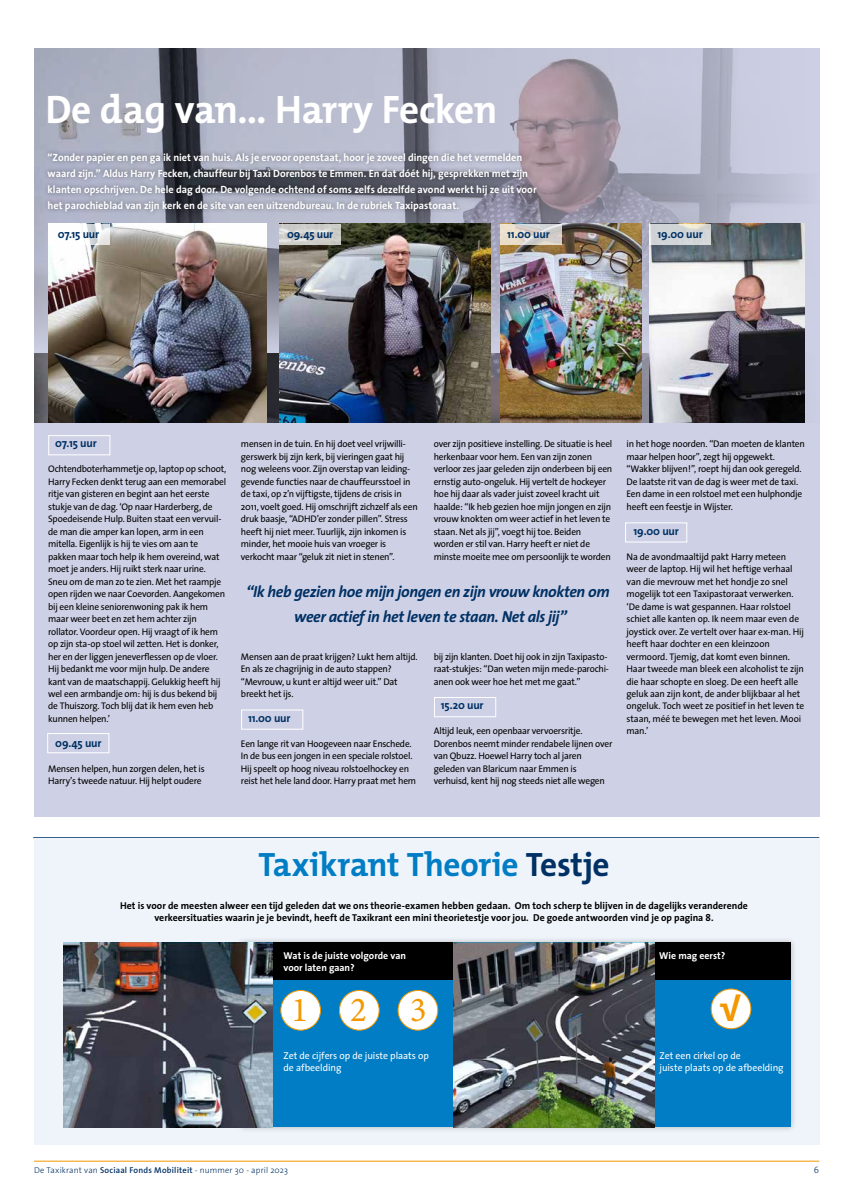
<style>
.page{position:relative;width:842px;height:1191px;background:#fff}
.page>*{position:absolute;margin:0;border:0;box-sizing:border-box;transform-origin:0 0}
.t1{font:700 40px "The Mix";letter-spacing:-.01em;color:#fff}
.t2{font:35px "Minion Variable Concept";color:#f39800}
.t3{font:700 35px "The Sans";color:#f39800}
.t4{font:700 34px "The Mix";letter-spacing:-.01em;color:#007dc4}
.t5{font:italic 700 16px/25px "The Sans";letter-spacing:-.025em;color:#003064;text-align:center}
.t6{font:700 11.5px "The Sans";letter-spacing:-.02em;color:#003064}
.t7{font:700 10.5px/16px "The Sans";color:#fff}
.t8{font:700 10px/12px "The Sans";color:#000;text-align:center}
.t9{font:10px/12.5px "The Sans";letter-spacing:-.005em;color:#fff}
.t10{font:700 10px/12px "The Sans";color:#fff}
.t11{font:9.6px/12.5px "The Sans";letter-spacing:-.025em;color:#000}
.t12{font:300 9px "The Sans";color:#003064}
.t13{font:300 8.5px "The Sans";letter-spacing:.01em;color:#003064}
.s1{color:#003064}
.s2{font-weight:600}
</style>
<div class="page">
<hr style="left:34px;top:1160px;width:785px;height:1px;background:#f39800">
<div style="left:34px;top:48px;width:785px;height:769px;background:#ced1e5"></div>
<img style="left:34px;top:48px;width:767px;height:374px">
<svg style="left:34px;top:203px;width:771px;height:149px"></svg>
<img style="left:500px;top:224px;width:141px;height:199px">
<img style="left:650px;top:224px;width:155px;height:199px">
<svg style="left:650px;top:224px;width:61px;height:20px"></svg>
<svg style="left:500px;top:224px;width:61px;height:21px"></svg>
<img style="left:280px;top:224px;width:211px;height:199px">
<hr style="left:33px;top:837px;width:786px;height:1px;background:#003064">
<div style="left:48px;top:435px;width:62px;height:20px;border:1px solid #fff"></div>
<div style="left:47px;top:733px;width:62px;height:20px;border:1px solid #fff"></div>
<div style="left:241px;top:709px;width:62px;height:20px;border:1px solid #fff"></div>
<div style="left:43px;top:148px;width:498px;height:68px;background:#000;opacity:.45"></div>
<div style="left:434px;top:697px;width:62px;height:20px;border:1px solid #fff"></div>
<div style="left:625px;top:522px;width:62px;height:20px;border:1px solid #fff"></div>
<svg style="left:280px;top:224px;width:61px;height:20px"></svg>
<img style="left:48px;top:224px;width:219px;height:199px">
<svg style="left:48px;top:224px;width:61px;height:20px"></svg>
<div style="left:34px;top:838px;width:785px;height:306px;background:#eff4fa"></div>
<div style="left:235px;top:936px;width:562px;height:197px;background:#000;opacity:.25"></div>
<div style="left:242px;top:942px;width:549px;height:185px;background:#007dc4"></div>
<div style="left:242px;top:942px;width:549px;height:38px;background:#000"></div>
<img style="left:63px;top:942px;width:209px;height:185px">
<img style="left:454px;top:942px;width:200px;height:185px">
<div style="left:281px;top:990px;width:39px;height:40px;background:#fff;border-radius:50%"></div>
<div style="left:280px;top:990px;width:41px;height:40px;border:1px solid #f39800;border-radius:50%"></div>
<div style="left:711px;top:989px;width:40px;height:39px;background:#fff;border-radius:50%"></div>
<div style="left:711px;top:988px;width:40px;height:41px;border:1px solid #f39800;border-radius:50%"></div>
<div style="left:339px;top:990px;width:40px;height:40px;background:#fff;border-radius:50%"></div>
<div style="left:339px;top:990px;width:41px;height:40px;border:1px solid #f39800;border-radius:50%"></div>
<div style="left:398px;top:990px;width:40px;height:40px;background:#fff;border-radius:50%"></div>
<div style="left:398px;top:990px;width:40px;height:40px;border:1px solid #f39800;border-radius:50%"></div>
<h1 class="t1" style="left:45px;top:76px;width:454px">De dag van… Harry Fecken</h1>
<p class="t7" style="left:48px;top:149px;width:490px">“Zonder papier en pen ga ik niet van huis. Als je ervoor openstaat, hoor je zoveel dingen die het vermelden waard zijn.” Aldus Harry Fecken, chauffeur bij Taxi Dorenbos te Emmen. En dat dóét hij, gesprekken met zijn klanten opschrijven. De hele dag door. De volgende ochtend of soms zelfs dezelfde avond werkt hij ze uit voor het parochieblad van zijn kerk en de site van een uitzendbureau. In de rubriek Taxipastoraat.</p>
<p class="t6" style="left:58px;top:225px;width:43px">07.15 uur</p>
<p class="t6" style="left:287px;top:225px;width:48px">09.45 uur</p>
<p class="t6" style="left:507px;top:224px;width:44px">11.00 uur</p>
<p class="t6" style="left:657px;top:224px;width:47px">19.00 uur</p>
<p class="t6" style="left:55px;top:434px;width:43px">07.15 uur</p>
<p class="t11" style="left:48px;top:462px;width:180px">Ochtendboterhammetje op, laptop op schoot, Harry Fecken denkt terug aan een memorabel ritje van gisteren en begint aan het eerste stukje van de dag. ‘Op naar Harderberg, de Spoedeisende Hulp. Buiten staat een vervuil&shy;de man die amper kan lopen, arm in een mitella. Eigenlijk is hij te vies om aan te pakken maar toch help ik hem overeind, wat moet je anders. Hij ruikt sterk naar urine.<br>Sneu om de man zo te zien. Met het raampje open rijden we naar Coevorden. Aangekomen bij een kleine seniorenwoning pak ik hem maar weer beet en zet hem achter zijn rollator. Voordeur open. Hij vraagt of ik hem op zijn sta-op stoel wil zetten. Het is donker, her en der liggen jeneverflessen op de vloer.<br>Hij bedankt me voor mijn hulp. De andere kant van de maatschappij. Gelukkig heeft hij wel een armbandje om: hij is dus bekend bij de Thuiszorg. Toch blij dat ik hem even heb kunnen helpen.’</p>
<p class="t6" style="left:55px;top:733px;width:48px">09.45 uur</p>
<p class="t11" style="left:48px;top:762px;width:158px">Mensen helpen, hun zorgen delen, het is<br>Harry’s tweede natuur. Hij helpt oudere</p>
<p class="t11" style="left:241px;top:438px;width:178px">mensen in de tuin. En hij doet veel vrijwilli&shy;gerswerk bij zijn kerk, bij vieringen gaat hij nog weleens voor. Zijn overstap van leiding&shy;gevende functies naar de chauffeursstoel in de taxi, op z’n vijftigste, tijdens de crisis in 2011, voelt goed. Hij omschrijft zichzelf als een druk baasje, “ADHD’er zonder pillen”. Stress heeft hij niet meer. Tuurlijk, zijn inkomen is minder, het mooie huis van vroeger is verkocht maar “geluk zit niet in stenen”.</p>
<p class="t11" style="left:434px;top:438px;width:180px">over zijn positieve instelling. De situatie is heel herkenbaar voor hem. Een van zijn zonen verloor zes jaar geleden zijn onderbeen bij een ernstig auto-ongeluk. Hij vertelt de hockeyer hoe hij daar als vader juist zoveel kracht uit haalde: “Ik heb gezien hoe mijn jongen en zijn vrouw knokten om weer actief in het leven te staan. Net als jij”, voegt hij toe. Beiden worden er stil van. Harry heeft er niet de minste moeite mee om persoonlijk te worden</p>
<h3 class="t5" style="left:246px;top:579px;width:365px">“Ik heb gezien hoe mijn jongen en zijn vrouw knokten om weer actief in het leven te staan. Net als jij”</h3>
<p class="t11" style="left:241px;top:650px;width:178px">Mensen aan de praat krijgen? Lukt hem altijd.<br>En als ze chagrijnig in de auto stappen? “Mevrouw, u kunt er altijd weer uit.” Dat breekt het ijs.</p>
<p class="t6" style="left:248px;top:708px;width:44px">11.00 uur</p>
<p class="t11" style="left:241px;top:737px;width:177px">Een lange rit van Hoogeveen naar Enschede.<br>In de bus een jongen in een speciale rolstoel.<br>Hij speelt op hoog niveau rolstoelhockey en reist het hele land door. Harry praat met hem</p>
<p class="t11" style="left:434px;top:650px;width:177px">bij zijn klanten. Doet hij ook in zijn Taxipasto&shy;raat-stukjes: “Dan weten mijn mede-parochi&shy;anen ook weer hoe het met me gaat.”</p>
<p class="t6" style="left:441px;top:696px;width:44px">15.20 uur</p>
<p class="t11" style="left:434px;top:724px;width:180px">Altijd leuk, een openbaar vervoersritje.<br>Dorenbos neemt minder rendabele lijnen over van Qbuzz. Hoewel Harry toch al jaren geleden van Blaricum naar Emmen is verhuisd, kent hij nog steeds niet alle wegen</p>
<p class="t11" style="left:626px;top:438px;width:180px">in het hoge noorden. “Dan moeten de klanten maar helpen hoor”, zegt hij opgewekt. “Wakker blijven!”, roept hij dan ook geregeld.<br>De laatste rit van de dag is weer met de taxi.<br>Een dame in een rolstoel met een hulphondje heeft een feestje in Wijster.</p>
<p class="t6" style="left:634px;top:521px;width:47px">19.00 uur</p>
<p class="t11" style="left:626px;top:550px;width:179px">Na de avondmaaltijd pakt Harry meteen weer de laptop. Hij wil het heftige verhaal van die mevrouw met het hondje zo snel mogelijk tot een Taxipastoraat verwerken. ‘De dame is wat gespannen. Haar rolstoel schiet alle kanten op. Ik neem maar even de joystick over. Ze vertelt over haar ex-man. Hij heeft haar dochter en een kleinzoon vermoord. Tjemig, dat komt even binnen.<br>Haar tweede man bleek een alcoholist te zijn die haar schopte en sloeg. De een heeft alle geluk aan zijn kont, de ander blijkbaar al het ongeluk. Toch weet ze positief in het leven te staan, méé te bewegen met het leven. Mooi man.’</p>
<h3 class="t4" style="left:258px;top:836px;width:353px">Taxikrant Theorie <span class="s1">Testje</span></h3>
<p class="t8" style="left:120px;top:899px;width:629px">Het is voor de meesten alweer een tijd geleden dat we ons theorie-examen hebben gedaan. Om toch scherp te blijven in de dagelijks veranderende verkeersituaties waarin je je bevindt, heeft de Taxikrant een mini theorietestje voor jou. De goede antwoorden vind je op pagina 8.</p>
<p class="t10" style="left:283px;top:949px;width:124px">Wat is de juiste volgorde van voor laten gaan?</p>
<p class="t10" style="left:659px;top:949px;width:68px">Wie mag eerst?</p>
<h2 class="t2" style="left:291px;top:985px;width:137px">123</h2>
<h2 class="t3" style="left:720px;top:980px;width:23px">√</h2>
<p class="t9" style="left:283px;top:1049px;width:147px">Zet de cijfers op de juiste plaats op de afbeelding</p>
<p class="t9" style="left:660px;top:1049px;width:126px">Zet een cirkel op de<br>juiste plaats op de afbeelding</p>
<p class="t13" style="left:34px;top:1163px;width:255px">De Taxikrant van <span class="s2">Sociaal Fonds Mobiliteit</span> - nummer 30 - april 2023</p>
<p class="t12" style="left:814px;top:1162px;width:7px">6</p>
</div>
